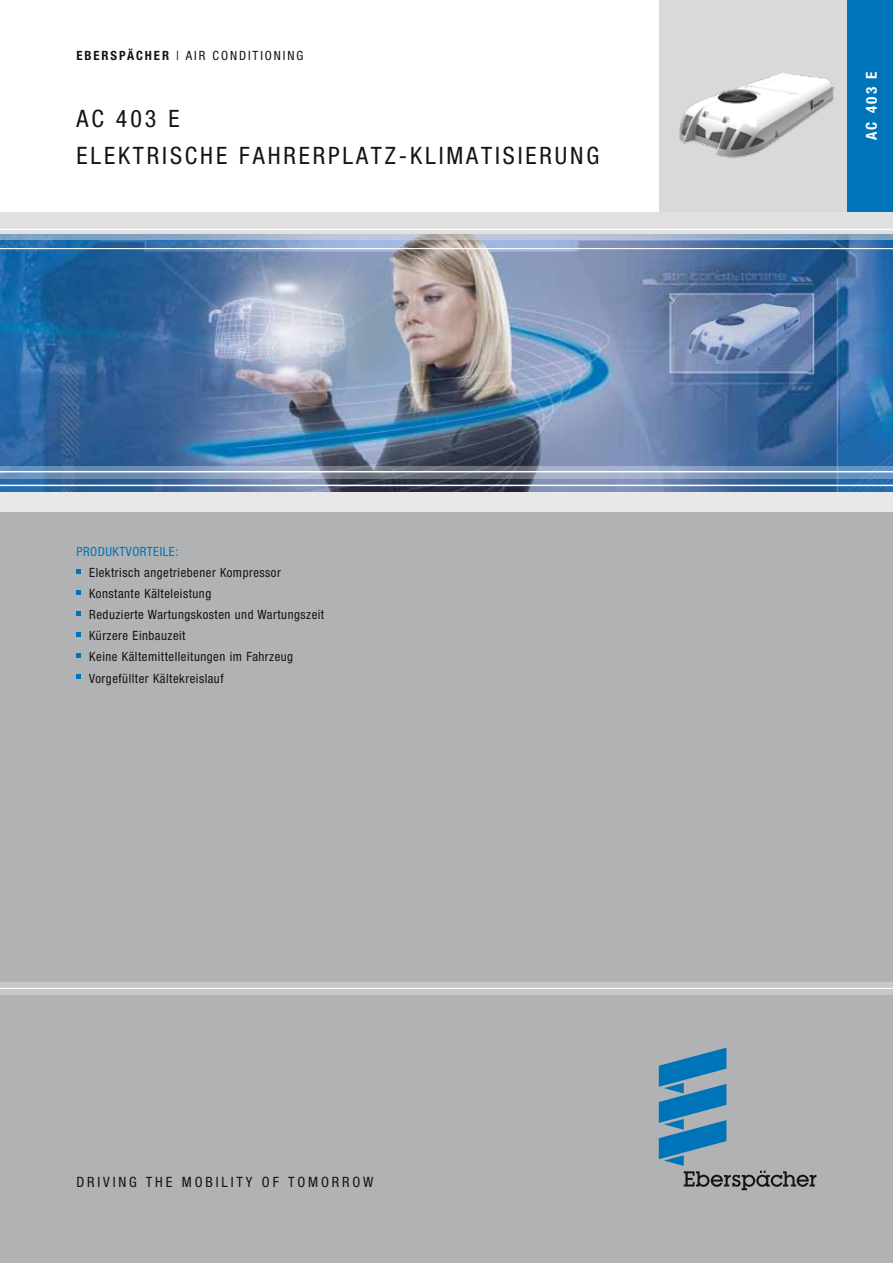
<style>
.page{position:relative;width:893px;height:1263px;background:#fff}
.page>*{position:absolute;margin:0;border:0;box-sizing:border-box;transform-origin:0 0}
.t1{font:condensed 24px/37.5px "Helvetica Neue LTW1 G";letter-spacing:.12em;color:#141414}
.t2{font:700 condensed 15px "Helvetica Neue LTW1 G";color:#fff}
.t3{font:condensed 14.25px "Helvetica Neue LTW1 G";letter-spacing:.2em;color:#141414}
.t4{font:condensed 12.75px/21px "Helvetica Neue LTW1 G";letter-spacing:.04em;color:#141414}
.t5{font:condensed 12.75px "Helvetica Neue LTW1 G";letter-spacing:.15em;color:#141414}
.t6{font:condensed 12.75px "Helvetica Neue LTW1 G";letter-spacing:.04em;color:#0074b8}
.s1{font-weight:700}
</style>
<div class="page">
<div style="left:0;top:505px;width:893px;height:758px;background:#b1b2b4"></div>
<img style="left:0;top:240px;width:893px;height:252px">
<div style="left:659px;top:0;width:234px;height:212px;background:#d8d9d9"></div>
<div style="left:848px;top:0;width:45px;height:212px;background:#0074b8"></div>
<svg style="left:0;top:213px;width:893px;height:27px;background:#d0d5dc"></svg>
<hr style="left:0;top:229px;width:893px;height:1px;background:#fff">
<hr style="left:0;top:248px;width:893px;height:1px;background:#fff">
<svg style="left:0;top:466px;width:893px;height:12px;background:#8398b3"></svg>
<hr style="left:0;top:471px;width:893px;height:1px;background:#fff">
<hr style="left:0;top:485px;width:893px;height:1px;background:#fff">
<div style="left:0;top:492px;width:893px;height:19px;background:#e8e8e8"></div>
<svg style="left:659px;top:1047px;width:157px;height:143px"></svg>
<svg style="left:0;top:982px;width:893px;height:13px;background:#ccccce"></svg>
<img style="left:687px;top:303px;width:76px;height:51px">
<img style="left:679px;top:73px;width:155px;height:85px">
<svg style="left:77px;top:570px;width:4px;height:4px"></svg>
<svg style="left:77px;top:591px;width:4px;height:4px"></svg>
<svg style="left:77px;top:612px;width:4px;height:4px"></svg>
<svg style="left:77px;top:633px;width:4px;height:4px"></svg>
<svg style="left:77px;top:654px;width:4px;height:4px"></svg>
<svg style="left:77px;top:675px;width:4px;height:4px"></svg>
<p class="t5" style="left:77px;top:48px;width:228px"><span class="s1">EBERSPÄCHER</span> | air conditioning</p>
<h1 class="t1" style="left:77px;top:100px;width:524px">AC 403 E<br>elektrische Fahrerplatz-Klimatisierung</h1>
<p class="t6" style="left:77px;top:544px;width:103px">Produktvorteile:</p>
<p class="t4" style="left:82px;top:562px;width:244px">Elektrisch angetriebener Kompressor Konstante Kälteleistung<br>Reduzierte Wartungskosten und Wartungszeit Kürzere Einbauzeit<br>Keine Kältemittelleitungen im Fahrzeug Vorgefüllter Kältekreislauf</p>
<p class="t3" style="left:77px;top:1173px;width:298px">driving the mobility of tomorrow</p>
<p class="t2" style="left:862px;top:140px;width:69px;rotate:-90deg">AC 403 E</p>
</div>
